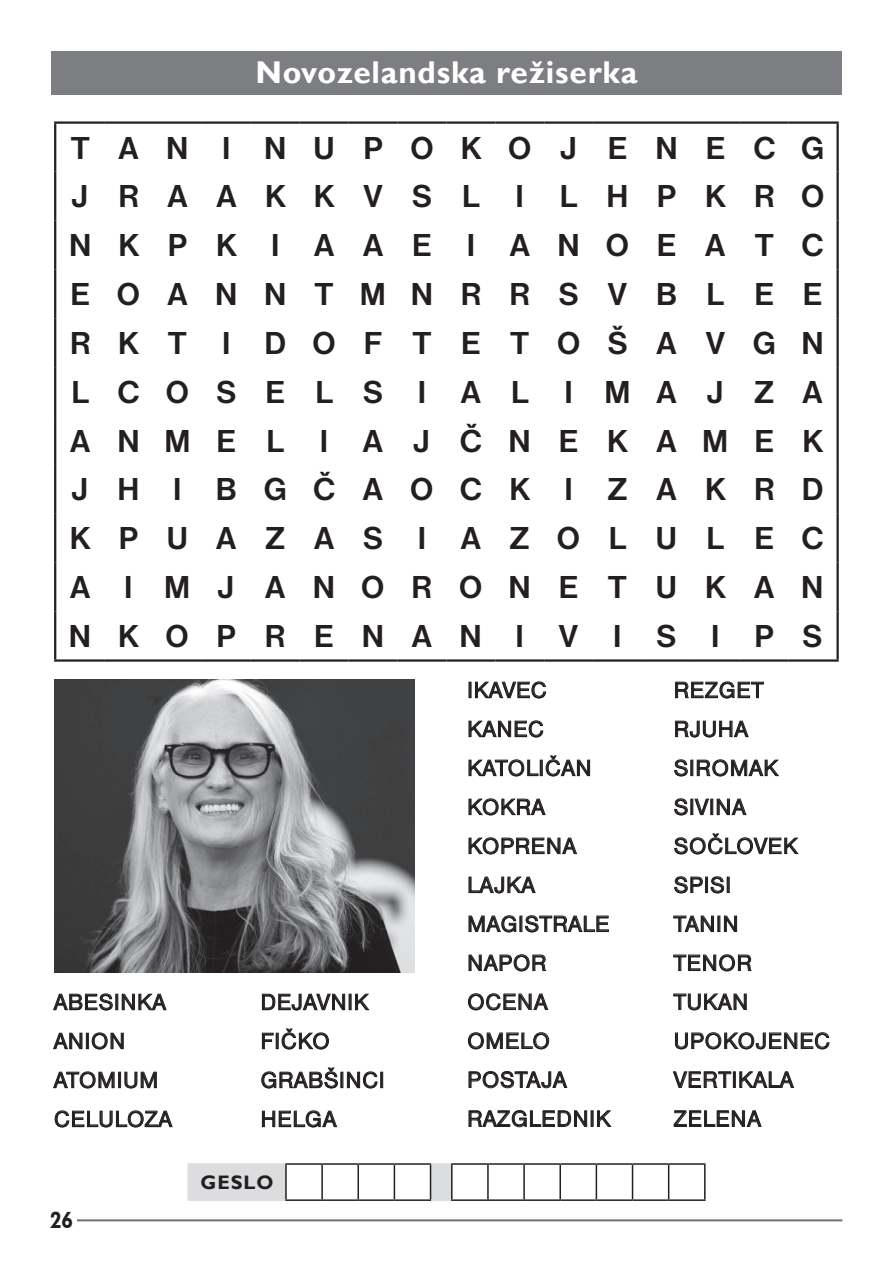
<style>
.page{position:relative;width:893px;height:1263px;background:#fff}
.page>*{position:absolute;margin:0;border:0;box-sizing:border-box;transform-origin:0 0}
.t1{font:700 33px/48.8px "Nimbus San DEE";letter-spacing:.845em;color:#231f20;text-align:justify}
.t2{font:700 31.5px "Gill Sans";letter-spacing:.025em;color:#fff}
.t3{font:23.25px/39px "Nimbus San DEE";letter-spacing:.045em;color:#231f20}
.t4{font:800 condensed 21px "Geometric 212 BT";color:#231f20}
.t5{font:700 19.5px "Gill Sans";letter-spacing:.05em;color:#231f20}
</style>
<div class="page">
<hr style="left:77px;top:1219px;width:765px;height:2px;background:#6c6d70">
<div style="left:51px;top:51px;width:791px;height:43px;background:#7c7e81"></div>
<svg style="left:189px;top:1165px;width:481px;height:34px"></svg>
<hr style="left:285px;top:1163px;width:37px;height:2px;background:#231f20">
<hr style="left:285px;top:1165px;width:2px;height:34px;background:#231f20">
<hr style="left:322px;top:1163px;width:36px;height:2px;background:#231f20">
<hr style="left:321px;top:1165px;width:2px;height:34px;background:#231f20">
<hr style="left:358px;top:1163px;width:36px;height:2px;background:#231f20">
<hr style="left:357px;top:1165px;width:2px;height:34px;background:#231f20">
<hr style="left:394px;top:1163px;width:37px;height:2px;background:#231f20">
<hr style="left:394px;top:1165px;width:1px;height:34px;background:#231f20">
<hr style="left:430px;top:1165px;width:1px;height:34px;background:#231f20">
<hr style="left:451px;top:1163px;width:37px;height:2px;background:#231f20">
<hr style="left:451px;top:1165px;width:2px;height:34px;background:#231f20">
<hr style="left:488px;top:1163px;width:36px;height:2px;background:#231f20">
<hr style="left:487px;top:1165px;width:2px;height:34px;background:#231f20">
<hr style="left:524px;top:1163px;width:36px;height:2px;background:#231f20">
<hr style="left:523px;top:1165px;width:2px;height:34px;background:#231f20">
<hr style="left:560px;top:1163px;width:36px;height:2px;background:#231f20">
<hr style="left:559px;top:1165px;width:2px;height:34px;background:#231f20">
<hr style="left:596px;top:1163px;width:36px;height:2px;background:#231f20">
<hr style="left:596px;top:1165px;width:1px;height:34px;background:#231f20">
<hr style="left:632px;top:1163px;width:37px;height:2px;background:#231f20">
<hr style="left:632px;top:1165px;width:1px;height:34px;background:#231f20">
<hr style="left:669px;top:1163px;width:37px;height:2px;background:#231f20">
<hr style="left:668px;top:1165px;width:1px;height:34px;background:#231f20">
<hr style="left:704px;top:1165px;width:2px;height:34px;background:#231f20">
<hr style="left:285px;top:1199px;width:37px;height:2px;background:#231f20">
<hr style="left:322px;top:1199px;width:36px;height:2px;background:#231f20">
<hr style="left:358px;top:1199px;width:36px;height:2px;background:#231f20">
<hr style="left:394px;top:1199px;width:37px;height:2px;background:#231f20">
<hr style="left:451px;top:1199px;width:37px;height:2px;background:#231f20">
<hr style="left:488px;top:1199px;width:36px;height:2px;background:#231f20">
<hr style="left:524px;top:1199px;width:36px;height:2px;background:#231f20">
<hr style="left:560px;top:1199px;width:36px;height:2px;background:#231f20">
<hr style="left:596px;top:1199px;width:36px;height:2px;background:#231f20">
<hr style="left:632px;top:1199px;width:37px;height:2px;background:#231f20">
<hr style="left:669px;top:1199px;width:37px;height:2px;background:#231f20">
<hr style="left:187px;top:1163px;width:98px;height:2px;background:#dcdddf">
<hr style="left:187px;top:1165px;width:2px;height:34px;background:#dcdddf">
<hr style="left:187px;top:1199px;width:98px;height:2px;background:#dcdddf">
<hr style="left:431px;top:1163px;width:20px;height:2px;background:#dcdddf">
<hr style="left:431px;top:1199px;width:20px;height:2px;background:#dcdddf">
<hr style="left:54px;top:121px;width:50px;height:3px;background:#231f20">
<hr style="left:54px;top:124px;width:2px;height:47px;background:#231f20">
<hr style="left:104px;top:121px;width:49px;height:3px;background:#231f20">
<hr style="left:153px;top:121px;width:49px;height:3px;background:#231f20">
<hr style="left:202px;top:121px;width:49px;height:3px;background:#231f20">
<hr style="left:251px;top:121px;width:49px;height:3px;background:#231f20">
<hr style="left:300px;top:121px;width:49px;height:3px;background:#231f20">
<hr style="left:349px;top:121px;width:48px;height:3px;background:#231f20">
<hr style="left:397px;top:121px;width:49px;height:3px;background:#231f20">
<hr style="left:446px;top:121px;width:49px;height:3px;background:#231f20">
<hr style="left:495px;top:121px;width:49px;height:3px;background:#231f20">
<hr style="left:544px;top:121px;width:49px;height:3px;background:#231f20">
<hr style="left:593px;top:121px;width:49px;height:3px;background:#231f20">
<hr style="left:642px;top:121px;width:49px;height:3px;background:#231f20">
<hr style="left:691px;top:121px;width:49px;height:3px;background:#231f20">
<hr style="left:740px;top:121px;width:49px;height:3px;background:#231f20">
<hr style="left:789px;top:121px;width:50px;height:3px;background:#231f20">
<hr style="left:836px;top:124px;width:3px;height:47px;background:#231f20">
<hr style="left:54px;top:171px;width:2px;height:49px;background:#231f20">
<hr style="left:836px;top:171px;width:3px;height:49px;background:#231f20">
<hr style="left:54px;top:220px;width:2px;height:49px;background:#231f20">
<hr style="left:836px;top:220px;width:3px;height:49px;background:#231f20">
<hr style="left:54px;top:269px;width:2px;height:49px;background:#231f20">
<hr style="left:836px;top:269px;width:3px;height:49px;background:#231f20">
<hr style="left:54px;top:318px;width:2px;height:49px;background:#231f20">
<hr style="left:836px;top:318px;width:3px;height:49px;background:#231f20">
<hr style="left:54px;top:367px;width:2px;height:49px;background:#231f20">
<hr style="left:836px;top:367px;width:3px;height:49px;background:#231f20">
<hr style="left:54px;top:416px;width:2px;height:49px;background:#231f20">
<hr style="left:836px;top:416px;width:3px;height:49px;background:#231f20">
<hr style="left:54px;top:465px;width:2px;height:49px;background:#231f20">
<hr style="left:836px;top:465px;width:3px;height:49px;background:#231f20">
<hr style="left:54px;top:514px;width:2px;height:49px;background:#231f20">
<hr style="left:836px;top:514px;width:3px;height:49px;background:#231f20">
<hr style="left:54px;top:563px;width:2px;height:49px;background:#231f20">
<hr style="left:836px;top:563px;width:3px;height:49px;background:#231f20">
<hr style="left:54px;top:612px;width:2px;height:47px;background:#231f20">
<hr style="left:836px;top:612px;width:3px;height:47px;background:#231f20">
<hr style="left:54px;top:659px;width:50px;height:3px;background:#231f20">
<hr style="left:104px;top:659px;width:49px;height:3px;background:#231f20">
<hr style="left:153px;top:659px;width:49px;height:3px;background:#231f20">
<hr style="left:202px;top:659px;width:49px;height:3px;background:#231f20">
<hr style="left:251px;top:659px;width:49px;height:3px;background:#231f20">
<hr style="left:300px;top:659px;width:49px;height:3px;background:#231f20">
<hr style="left:349px;top:659px;width:48px;height:3px;background:#231f20">
<hr style="left:397px;top:659px;width:49px;height:3px;background:#231f20">
<hr style="left:446px;top:659px;width:49px;height:3px;background:#231f20">
<hr style="left:495px;top:659px;width:49px;height:3px;background:#231f20">
<hr style="left:544px;top:659px;width:49px;height:3px;background:#231f20">
<hr style="left:593px;top:659px;width:49px;height:3px;background:#231f20">
<hr style="left:642px;top:659px;width:49px;height:3px;background:#231f20">
<hr style="left:691px;top:659px;width:49px;height:3px;background:#231f20">
<hr style="left:740px;top:659px;width:49px;height:3px;background:#231f20">
<hr style="left:789px;top:659px;width:50px;height:3px;background:#231f20">
<svg style="left:53px;top:993px;width:114px;height:17px"></svg>
<svg style="left:53px;top:1032px;width:29px;height:17px"></svg>
<div style="left:86px;top:1033px;width:3px;height:16px;border:1px solid #231f20"></div>
<svg style="left:92px;top:1032px;width:32px;height:17px"></svg>
<svg style="left:53px;top:1071px;width:62px;height:17px"></svg>
<div style="left:118px;top:1072px;width:3px;height:16px;border:1px solid #231f20"></div>
<svg style="left:124px;top:1071px;width:33px;height:17px"></svg>
<svg style="left:55px;top:1110px;width:118px;height:17px"></svg>
<svg style="left:262px;top:993px;width:107px;height:17px"></svg>
<svg style="left:262px;top:1028px;width:67px;height:21px"></svg>
<svg style="left:261px;top:1067px;width:117px;height:21px"></svg>
<div style="left:380px;top:1072px;width:3px;height:16px;border:1px solid #231f20"></div>
<svg style="left:262px;top:1110px;width:75px;height:17px"></svg>
<svg style="left:469px;top:681px;width:77px;height:17px"></svg>
<svg style="left:469px;top:720px;width:74px;height:17px"></svg>
<svg style="left:469px;top:759px;width:69px;height:17px"></svg>
<div style="left:540px;top:760px;width:3px;height:16px;border:1px solid #231f20"></div>
<svg style="left:546px;top:755px;width:44px;height:21px"></svg>
<svg style="left:469px;top:798px;width:77px;height:17px"></svg>
<svg style="left:469px;top:837px;width:108px;height:17px"></svg>
<svg style="left:469px;top:877px;width:67px;height:16px"></svg>
<svg style="left:469px;top:915px;width:140px;height:17px"></svg>
<svg style="left:469px;top:954px;width:77px;height:17px"></svg>
<svg style="left:468px;top:993px;width:80px;height:17px"></svg>
<svg style="left:468px;top:1032px;width:81px;height:17px"></svg>
<svg style="left:469px;top:1071px;width:98px;height:17px"></svg>
<svg style="left:469px;top:1110px;width:142px;height:17px"></svg>
<svg style="left:675px;top:681px;width:89px;height:17px"></svg>
<svg style="left:675px;top:721px;width:74px;height:16px"></svg>
<svg style="left:674px;top:759px;width:105px;height:17px"></svg>
<svg style="left:674px;top:798px;width:72px;height:17px"></svg>
<svg style="left:674px;top:833px;width:125px;height:21px"></svg>
<svg style="left:674px;top:876px;width:29px;height:17px"></svg>
<div style="left:705px;top:877px;width:3px;height:16px;border:1px solid #231f20"></div>
<svg style="left:711px;top:876px;width:18px;height:17px"></svg>
<svg style="left:673px;top:915px;width:64px;height:17px"></svg>
<svg style="left:673px;top:954px;width:79px;height:17px"></svg>
<svg style="left:673px;top:993px;width:74px;height:17px"></svg>
<svg style="left:675px;top:1032px;width:154px;height:17px"></svg>
<svg style="left:673px;top:1071px;width:58px;height:17px"></svg>
<div style="left:733px;top:1072px;width:3px;height:16px;border:1px solid #231f20"></div>
<svg style="left:739px;top:1071px;width:55px;height:17px"></svg>
<svg style="left:674px;top:1110px;width:88px;height:17px"></svg>
<img style="left:55px;top:679px;width:359px;height:293px">
<h2 class="t2" style="left:256px;top:54px;width:383px">Novozelandska režiserka</h2>
<h1 class="t1" style="left:69px;top:124px;width:757px">TAN I NUPOKOJENECG JRAAKKVSL I LHPKRO NKPK I AAE I ANOEATC EOANNTMNRRSVBLEE RKT I DOFTETOŠAVGN LCOSELS I AL IMAJZA ANMEL I AJČNEKAMEK JH I BGČAOCK I ZAKRD KPUAZAS I AZOLULEC A IMJANORONETUKAN NKOPRENAN I V I S I PS</h1>
<p class="t3" style="left:54px;top:983px;width:119px">ABESINKA<br>ANION<br>ATOMIUM<br>CELULOZA</p>
<p class="t3" style="left:261px;top:983px;width:125px">DEJAVNIK<br>FIČKO<br>GRABŠINCI<br>HELGA</p>
<p class="t4" style="left:50px;top:1207px;width:24px">26</p>
<p class="t5" style="left:201px;top:1170px;width:74px">GESLO</p>
<p class="t3" style="left:467px;top:671px;width:144px">IKAVEC<br>KANEC<br>KATOLIČAN<br>KOKRA<br>KOPRENA<br>LAJKA<br>MAGISTRALE<br>NAPOR<br>OCENA<br>OMELO<br>POSTAJA<br>RAZGLEDNIK</p>
<p class="t3" style="left:674px;top:671px;width:157px">REZGET<br>RJUHA<br>SIROMAK<br>SIVINA<br>SOČLOVEK<br>SPISI<br>TANIN<br>TENOR<br>TUKAN<br>UPOKOJENEC<br>VERTIKALA<br>ZELENA</p>
</div>
